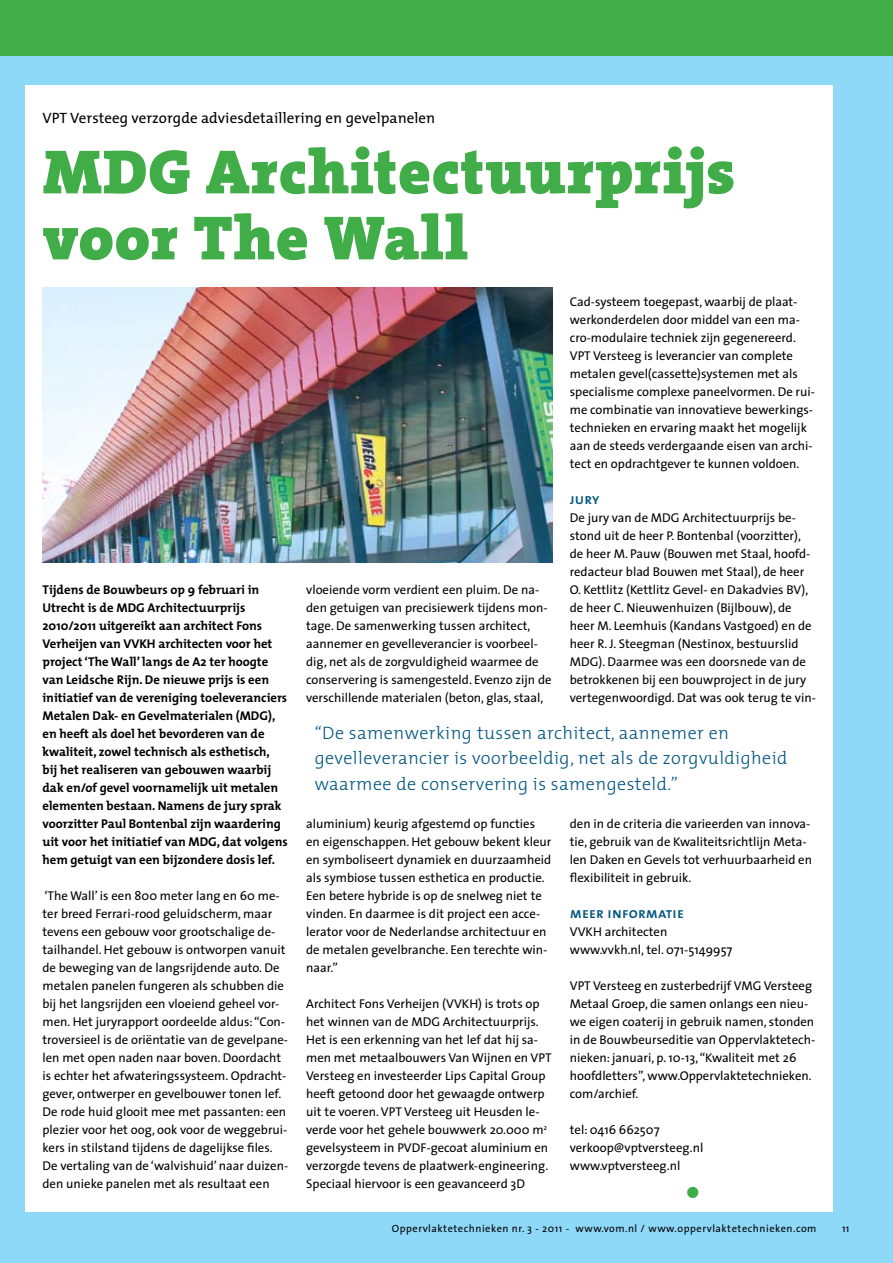
<style>
.page{position:relative;width:893px;height:1263px;background:#fff}
.page>*{position:absolute;margin:0;border:0;box-sizing:border-box;transform-origin:0 0}
.t1{font:900 63px/66px "The Serif";letter-spacing:.01em;color:#41ad49}
.t2{font:46.5px "The Sans";color:#41ad49}
.t3{font:300 18px/25.5px "The Mix";letter-spacing:.025em;color:#005480}
.t4{font:15px "The Mix";letter-spacing:.005em;color:#000}
.t5{font:15px "The Mix Semi Bold Caps";letter-spacing:.01em;color:#005480}
.t6{font:12.75px/18px "The Sans";color:#000}
.t7{font:700 12.75px/18px "The Mix";color:#000}
.t8{font:10.5px "The Sans";letter-spacing:.05em;color:#000}
</style>
<div class="page">
<div style="left:0;top:44px;width:893px;height:1219px;background:#8ed8f8"></div>
<div style="left:0;top:0;width:893px;height:55px;background:#41ad49"></div>
<div style="left:26px;top:85px;width:807px;height:1127px;background:#fff"></div>
<img style="left:43px;top:287px;width:510px;height:275px">
<p class="t4" style="left:43px;top:105px;width:394px">VPT Versteeg verzorgde adviesdetaillering en gevelpanelen</p>
<h1 class="t1" style="left:43px;top:138px;width:694px">MDG Architectuurprijs voor The Wall</h1>
<p class="t7" style="left:43px;top:580px;width:247px">Tijdens de Bouwbeurs op 9 februari in Utrecht is de MDG Architectuurprijs 2010/2011 uitgereikt aan architect Fons Verheijen van VVKH architecten voor het project ‘The Wall’ langs de A2 ter hoogte van Leidsche Rijn. De nieuwe prijs is een initiatief van de vereniging toeleveranciers Metalen Dak- en Gevelmaterialen (MDG), en heeft als doel het bevorderen van de kwaliteit, zowel technisch als esthetisch, bij het realiseren van gebouwen waarbij dak en/of gevel voornamelijk uit metalen elementen bestaan. Namens de jury sprak voorzitter Paul Bontenbal zijn waardering uit voor het initiatief van MDG, dat volgens hem getuigt van een bijzondere dosis lef.</p>
<p class="t6" style="left:43px;top:886px;width:247px">‘The Wall’ is een 800 meter lang en 60 me&shy;ter breed Ferrari-rood geluidscherm, maar tevens een gebouw voor grootschalige de&shy;tailhandel. Het gebouw is ontworpen vanuit de beweging van de langsrijdende auto. De metalen panelen fungeren als schubben die bij het langsrijden een vloeiend geheel vor&shy;men. Het juryrapport oordeelde aldus: “Con&shy;troversieel is de oriëntatie van de gevelpane&shy;len met open naden naar boven. Doordacht is echter het afwateringssysteem. Opdracht&shy;gever, ontwerper en gevelbouwer tonen lef.<br>De rode huid glooit mee met passanten: een plezier voor het oog, ook voor de weggebrui&shy;kers in stilstand tijdens de dagelijkse files.<br>De vertaling van de ‘walvishuid’ naar duizen&shy;den unieke panelen met als resultaat een</p>
<p class="t6" style="left:306px;top:580px;width:247px">vloeiende vorm verdient een pluim. De na&shy;den getuigen van precisiewerk tijdens mon&shy;tage. De samenwerking tussen architect, aannemer en gevelleverancier is voorbeel&shy;dig, net als de zorgvuldigheid waarmee de conservering is samengesteld. Evenzo zijn de verschillende materialen (beton, glas, staal,</p>
<p class="t6" style="left:570px;top:292px;width:247px">Cad-systeem toegepast, waarbij de plaat&shy;werkonderdelen door middel van een ma&shy;cro-modulaire techniek zijn gegenereerd.<br>VPT Versteeg is leverancier van complete metalen gevel(cassette)systemen met als specialisme complexe paneelvormen. De rui&shy;me combinatie van innovatieve bewerkings&shy;technieken en ervaring maakt het mogelijk aan de steeds verdergaande eisen van archi&shy;tect en opdrachtgever te kunnen voldoen.</p>
<p class="t5" style="left:570px;top:486px;width:31px">jury</p>
<p class="t6" style="left:570px;top:508px;width:248px">De jury van de MDG Architectuurprijs be&shy;stond uit de heer P. Bontenbal (voorzitter), de heer M. Pauw (Bouwen met Staal, hoofd&shy;redacteur blad Bouwen met Staal), de heer O. Kettlitz (Kettlitz Gevel- en Dakadvies BV), de heer C. Nieuwenhuizen (Bijlbouw), de heer M. Leemhuis (Kandans Vastgoed) en de heer R. J. Steegman (Nestinox, bestuurslid MDG). Daarmee was een doorsnede van de betrokkenen bij een bouwproject in de jury vertegenwoordigd. Dat was ook terug te vin-</p>
<h3 class="t3" style="left:315px;top:719px;width:474px">“De samenwerking tussen architect, aannemer en gevelleverancier is voorbeeldig, net als de zorgvuldigheid waarmee de conservering is samengesteld.”</h3>
<p class="t6" style="left:306px;top:814px;width:247px">aluminium) keurig afgestemd op functies en eigenschappen. Het gebouw bekent kleur en symboliseert dynamiek en duurzaamheid als symbiose tussen esthetica en productie.<br>Een betere hybride is op de snelweg niet te vinden. En daarmee is dit project een acce&shy;lerator voor de Nederlandse architectuur en de metalen gevelbranche. Een terechte win&shy;naar.”</p>
<p class="t6" style="left:306px;top:994px;width:247px">Architect Fons Verheijen (VVKH) is trots op het winnen van de MDG Architectuurprijs.<br>Het is een erkenning van het lef dat hij sa&shy;men met metaalbouwers Van Wijnen en VPT Versteeg en investeerder Lips Capital Group heeft getoond door het gewaagde ontwerp uit te voeren. VPT Versteeg uit Heusden le&shy;verde voor het gehele bouwwerk 20.000 m<sup>2 </sup>gevelsysteem in PVDF-gecoat aluminium en verzorgde tevens de plaatwerk-engineering.<br>Speciaal hiervoor is een geavanceerd 3D</p>
<p class="t6" style="left:570px;top:814px;width:244px">den in de criteria die varieerden van innova&shy;tie, gebruik van de Kwaliteitsrichtlijn Meta&shy;len Daken en Gevels tot verhuurbaarheid en flexibiliteit in gebruik.</p>
<p class="t5" style="left:570px;top:900px;width:116px">meer informatie</p>
<p class="t6" style="left:570px;top:922px;width:164px">VVKH architecten www.vvkh.nl, tel. 071-5149957</p>
<p class="t6" style="left:570px;top:976px;width:247px">VPT Versteeg en zusterbedrijf VMG Versteeg Metaal Groep, die samen onlangs een nieu&shy;we eigen coaterij in gebruik namen, stonden in de Bouwbeurseditie van Oppervlaktetech&shy;nieken: januari, p. 10-13, “Kwaliteit met 26 hoofdletters”, www.Oppervlaktetechnieken. com/archief.</p>
<p class="t6" style="left:570px;top:1120px;width:135px">tel: 0416 662507 verkoop@vptversteeg.nl www.vptversteeg.nl</p>
<h2 class="t2" style="left:683px;top:1152px;width:21px">•</h2>
<p class="t8" style="left:392px;top:1220px;width:426px">Oppervlaktetechnieken nr. 3 - 2011 - www.vom.nl / www.oppervlaktetechnieken.com</p>
<p class="t8" style="left:842px;top:1220px;width:9px">11</p>
</div>
